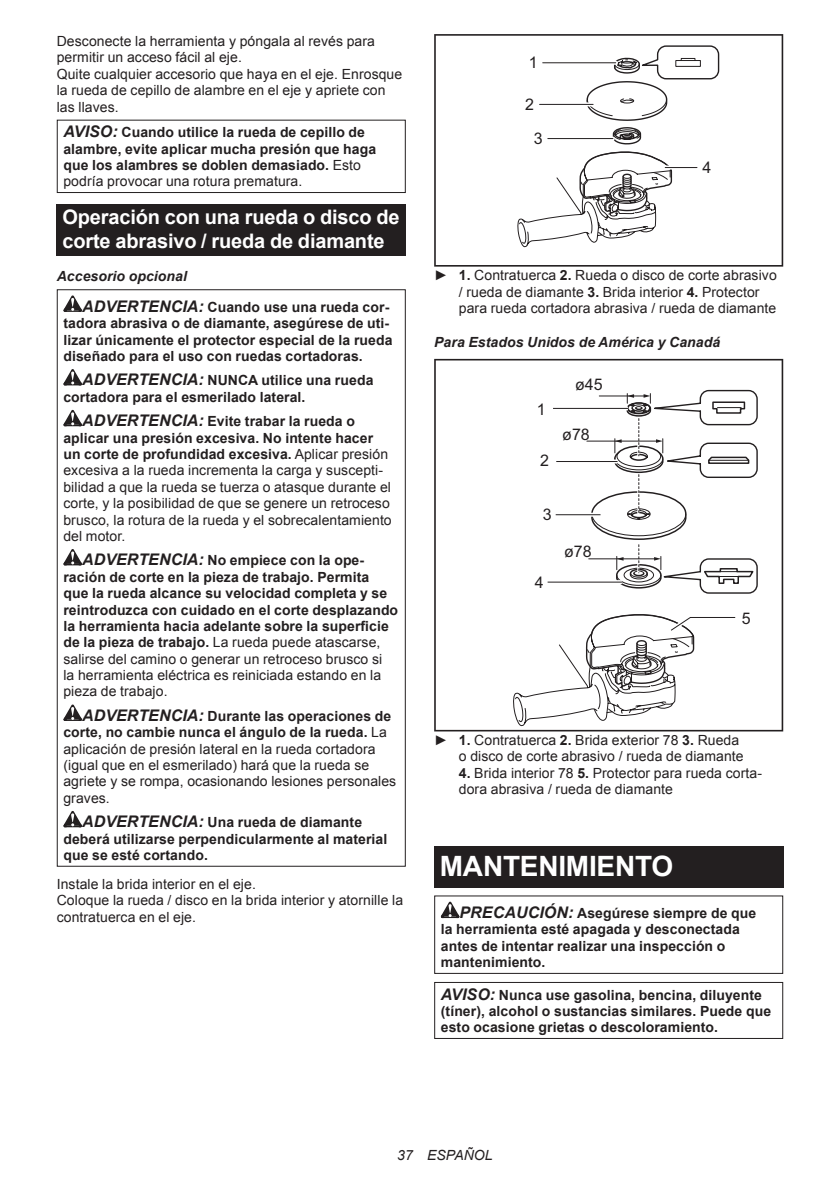
<style>
.page{position:relative;width:840px;height:1191px;background:#fff}
.page>*{position:absolute;margin:0;border:0;box-sizing:border-box;transform-origin:0 0}
.t1{font:700 28px "Arial";letter-spacing:-.01em;color:#fff}
.t2{font:700 20px/23.4px "Arial";letter-spacing:-.01em;color:#fff}
.t3{font:16px/34.4px "Arial";color:#231f20;text-align:center}
.t4{font:700 14px/16.4px "Arial";letter-spacing:.005em;color:#231f20}
.t5{font:14px/16.4px "Arial";letter-spacing:.005em;color:#231f20}
.t6{font:italic 700 14px "Arial";letter-spacing:.005em;color:#231f20}
.t7{font:italic 14px "Arial";letter-spacing:.005em;color:#231f20}
.s1{font-style:italic;font-size:16px}
.s2{font-weight:400}
.s3{font-style:italic}
.s4{font-weight:700;font-style:italic;font-size:16px}
.s5{font-weight:700}
</style>
<div class="page">
<div style="left:57px;top:120px;width:348px;height:73px;border:1px solid #231f20"></div>
<div style="left:57px;top:204px;width:348px;height:52px;background:#231f20"></div>
<svg style="left:63px;top:295px;width:19px;height:17px"></svg>
<svg style="left:63px;top:369px;width:19px;height:16px"></svg>
<svg style="left:63px;top:410px;width:19px;height:16px"></svg>
<svg style="left:63px;top:549px;width:19px;height:16px"></svg>
<svg style="left:63px;top:704px;width:19px;height:17px"></svg>
<svg style="left:63px;top:811px;width:19px;height:16px"></svg>
<svg style="left:434px;top:34px;width:348px;height:233px"></svg>
<svg style="left:434px;top:359px;width:348px;height:372px"></svg>
<svg style="left:543px;top:404px;width:195px;height:232px"></svg>
<svg style="left:546px;top:407px;width:189px;height:224px"></svg>
<div style="left:434px;top:846px;width:348px;height:41px;background:#231f20"></div>
<svg style="left:440px;top:901px;width:19px;height:17px"></svg>
<div style="left:434px;top:895px;width:348px;height:79px;border:1px solid #231f20"></div>
<div style="left:434px;top:982px;width:348px;height:57px;border:1px solid #231f20"></div>
<p class="t5" style="left:57px;top:33px;width:347px">Desconecte la herramienta y póngala al revés para permitir un acceso fácil al eje.<br>Quite cualquier accesorio que haya en el eje. Enrosque la rueda de cepillo de alambre en el eje y apriete con las llaves.</p>
<p class="t4" style="left:63px;top:124px;width:314px"><span class="s1">AVISO:</span> Cuando utilice la rueda de cepillo de alambre, evite aplicar mucha presión que haga que los alambres se doblen demasiado. <span class="s2">Esto podría provocar una rotura prematura.</span></p>
<h2 class="t2" style="left:62px;top:206px;width:338px">Operación con una rueda o disco de corte abrasivo / rueda de diamante</h2>
<p class="t4" style="left:82px;top:261px;width:308px;line-height:30.6px;text-indent:-25px"><span class="s3">Accesorio opcional<br></span><span class="s1">ADVERTENCIA:</span> Cuando use una rueda cor-</p>
<p class="t4" style="left:63px;top:315px;width:330px">tadora abrasiva o de diamante, asegúrese de uti&shy;lizar únicamente el protector especial de la rueda diseñado para el uso con ruedas cortadoras.</p>
<p class="t4" style="left:63px;top:373px;width:311px;text-indent:19px"><span class="s1">ADVERTENCIA:</span> NUNCA utilice una rueda cortadora para el esmerilado lateral.</p>
<p class="t5" style="left:63px;top:413px;width:329px;text-indent:19px"><span class="s4">ADVERTENCIA:</span> <span class="s5">Evite trabar la rueda o aplicar una presión excesiva. No intente hacer un corte de profundidad excesiva.</span> Aplicar presión excesiva a la rueda incrementa la carga y suscepti&shy;bilidad a que la rueda se tuerza o atasque durante el corte, y la posibilidad de que se genere un retroceso brusco, la rotura de la rueda y el sobrecalentamiento del motor.</p>
<p class="t4" style="left:63px;top:553px;width:336px;text-indent:19px"><span class="s1">ADVERTENCIA:</span> No empiece con la ope&shy;ración de corte en la pieza de trabajo. Permita<br>que la rueda alcance su velocidad completa y se reintroduzca con cuidado en el corte desplazando la herramienta hacia adelante sobre la superficie de la pieza de trabajo. <span class="s2">La rueda puede atascarse, salirse del camino o generar un retroceso brusco si<br>la herramienta eléctrica es reiniciada estando en la pieza de trabajo.</span></p>
<p class="t5" style="left:63px;top:708px;width:334px;text-indent:19px"><span class="s4">ADVERTENCIA:</span> <span class="s5">Durante las operaciones de corte, no cambie nunca el ángulo de la rueda.</span> La aplicación de presión lateral en la rueda cortadora (igual que en el esmerilado) hará que la rueda se agriete y se rompa, ocasionando lesiones personales graves.</p>
<p class="t4" style="left:63px;top:814px;width:325px;text-indent:19px"><span class="s1">ADVERTENCIA:</span> Una rueda de diamante deberá utilizarse perpendicularmente al material que se esté cortando.</p>
<p class="t5" style="left:57px;top:876px;width:348px">Instale la brida interior en el eje.<br>Coloque la rueda / disco en la brida interior y atornille la contratuerca en el eje.</p>
<p class="t3" style="left:528px;top:45px;width:10px">1</p>
<p class="t3" style="left:524px;top:87px;width:19px">2<br>3</p>
<p class="t3" style="left:702px;top:150px;width:10px">4</p>
<p class="t5" style="left:458px;top:267px;width:319px;text-indent:-25px">► <span class="s5">1.</span> Contratuerca <span class="s5">2.</span> Rueda o disco de corte abrasivo / rueda de diamante <span class="s5">3.</span> Brida interior <span class="s5">4.</span> Protector para rueda cortadora abrasiva / rueda de diamante</p>
<p class="t6" style="left:434px;top:333px;width:287px">Para Estados Unidos de América y Canadá</p>
<p class="t3" style="left:536px;top:392px;width:10px">1</p>
<p class="t3" style="left:540px;top:443px;width:10px">2</p>
<p class="t3" style="left:575px;top:367px;width:29px">ø45</p>
<p class="t3" style="left:562px;top:417px;width:29px">ø78</p>
<p class="t3" style="left:542px;top:497px;width:10px">3</p>
<p class="t3" style="left:534px;top:565px;width:10px">4</p>
<p class="t3" style="left:564px;top:534px;width:29px">ø78</p>
<p class="t3" style="left:741px;top:601px;width:10px">5</p>
<p class="t5" style="left:458px;top:732px;width:286px;text-indent:-25px">► <span class="s5">1.</span> Contratuerca <span class="s5">2.</span> Brida exterior 78 <span class="s5">3.</span> Rueda o disco de corte abrasivo / rueda de diamante</p>
<p class="t5" style="left:458px;top:765px;width:304px"><span class="s5">4.</span> Brida interior 78 <span class="s5">5.</span> Protector para rueda corta&shy;dora abrasiva / rueda de diamante</p>
<h1 class="t1" style="left:439px;top:847px;width:235px">MANTENIMIENTO</h1>
<p class="t4" style="left:440px;top:905px;width:316px;text-indent:19px"><span class="s1">PRECAUCIÓN:</span> Asegúrese siempre de que la herramienta esté apagada y desconectada antes de intentar realizar una inspección o mantenimiento.</p>
<p class="t4" style="left:440px;top:986px;width:331px"><span class="s1">AVISO:</span> Nunca use gasolina, bencina, diluyente (tíner), alcohol o sustancias similares. Puede que esto ocasione grietas o descoloramiento.</p>
<p class="t7" style="left:397px;top:1146px;width:97px">37 ESPAÑOL</p>
</div>
